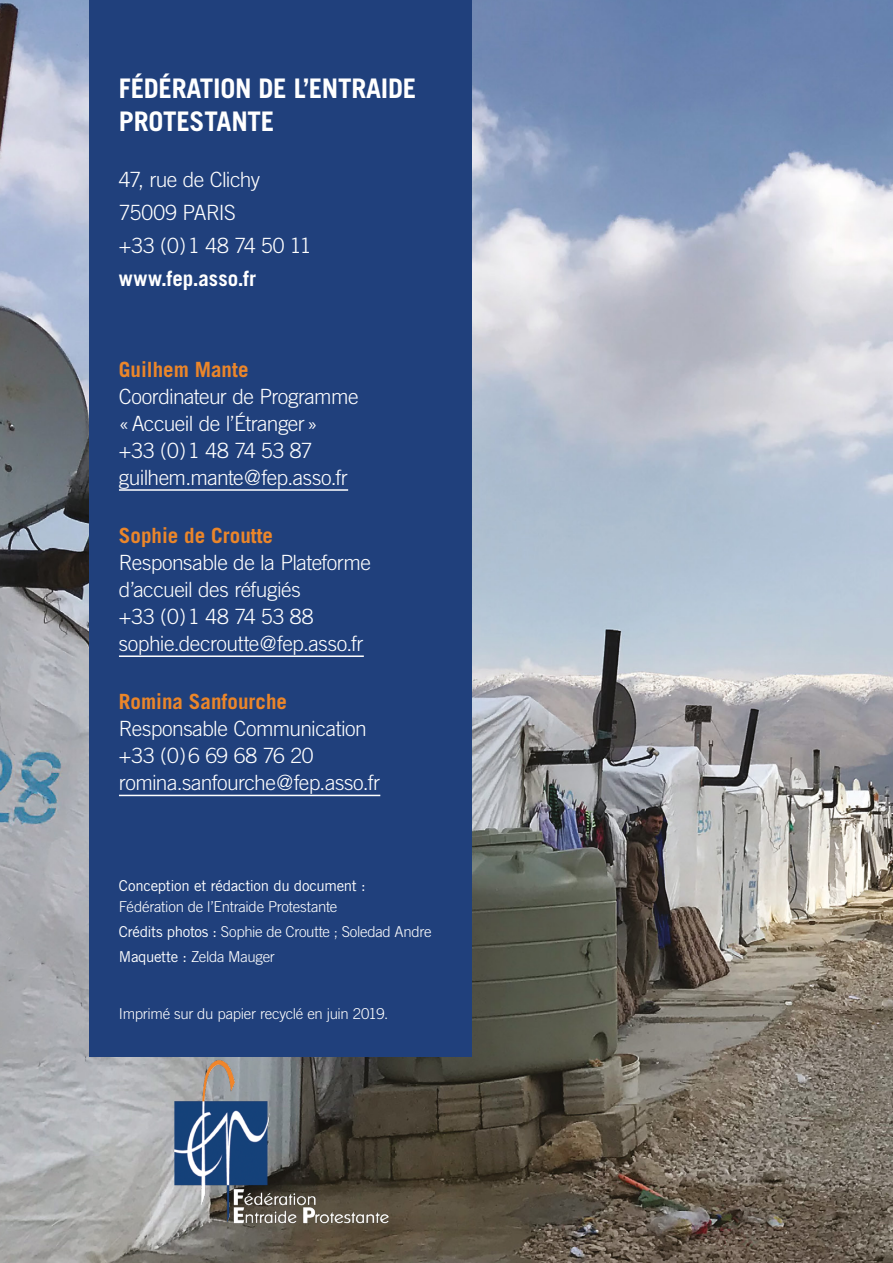
<style>
.page{position:relative;width:893px;height:1263px;background:#fff}
.page>*{position:absolute;margin:0;border:0;box-sizing:border-box;transform-origin:0 0}
.t1{font:700 27px/32.4px "Trade Gothic";letter-spacing:-.01em;color:#fff}
.t2{font:300 21px/27px "Trade Gothic";letter-spacing:-.025em;color:#fff}
.t3{font:700 21px "Trade Gothic";color:#eb862a}
.t4{font:700 21px "Trade Gothic";letter-spacing:.005em;color:#fff}
.t5{font:300 15px/25.2px "Trade Gothic";letter-spacing:-.02em;color:#fff}
.t6{font:15px "Trade Gothic";letter-spacing:-.02em;color:#fff}
.s1{font-weight:400}
</style>
<div class="page">
<img style="left:0;top:0;width:893px;height:1263px">
<div style="left:89px;top:0;width:383px;height:1057px;background:#20407c"></div>
<hr style="left:119px;top:489px;width:229px;height:2px;background:#fff">
<hr style="left:119px;top:655px;width:245px;height:2px;background:#fff">
<hr style="left:119px;top:795px;width:261px;height:1px;background:#fff">
<img style="left:157px;top:1057px;width:249px;height:175px">
<p class="t1" style="left:119px;top:72px;width:299px">FÉDÉRATION DE L’ENTRAIDE<br>PROTESTANTE</p>
<p class="t2" style="left:119px;top:163px;width:194px;line-height:33px">47, rue de Clichy<br>75009 PARIS<br>+33 (0)1 48 74 50 11</p>
<p class="t4" style="left:119px;top:265px;width:139px">www.fep.asso.fr</p>
<p class="t3" style="left:119px;top:357px;width:131px">Guilhem Mante</p>
<p class="t2" style="left:119px;top:383px;width:241px">Coordinateur de Programme «Accueil de l’Étranger» +33 (0)1 48 74 53 87 guilhem.mante@fep.asso.fr</p>
<p class="t3" style="left:119px;top:523px;width:156px">Sophie de Croutte</p>
<p class="t2" style="left:119px;top:549px;width:253px">Responsable de la Plateforme d’accueil des réfugiés<br>+33 (0)1 48 74 53 88 sophie.decroutte@fep.asso.fr</p>
<p class="t3" style="left:119px;top:689px;width:170px">Romina Sanfourche</p>
<p class="t2" style="left:119px;top:715px;width:263px">Responsable Communication +33 (0)6 69 68 76 20 romina.sanfourche@fep.asso.fr</p>
<p class="t6" style="left:119px;top:876px;width:248px">Conception et rédaction du document :</p>
<p class="t5" style="left:119px;top:893px;width:314px">Fédération de l’Entraide Protestante<br><span class="s1">Crédits photos :</span> Sophie de Croutte ; Soledad Andre<br><span class="s1">Maquette :</span> Zelda Mauger</p>
<p class="t5" style="left:119px;top:1000px;width:271px">Imprimé sur du papier recyclé en juin 2019.</p>
</div>
